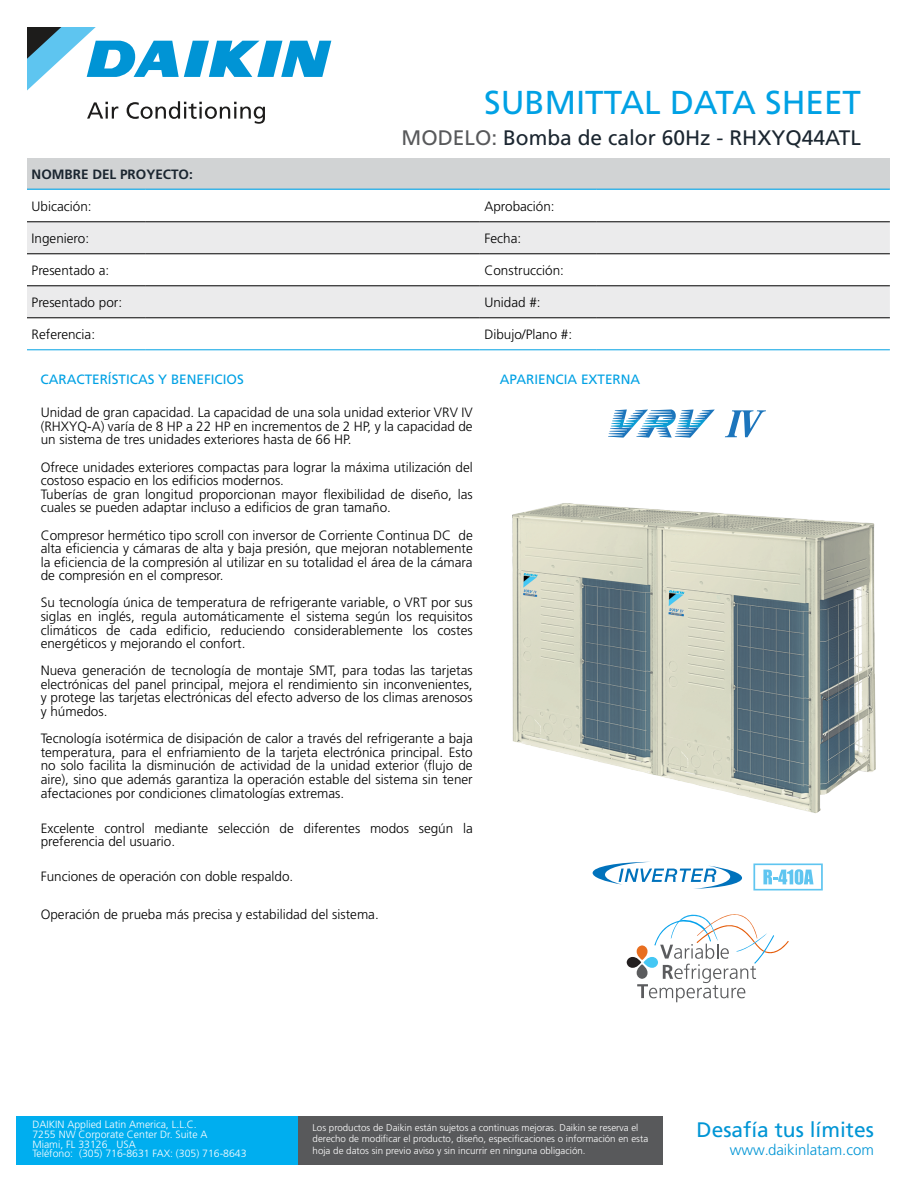
<style>
.page{position:relative;width:918px;height:1188px;background:#fff}
.page>*{position:absolute;margin:0;border:0;box-sizing:border-box;transform-origin:0 0}
.t1{font:33.15px "Frutiger";color:#00a1e4}
.t2{font:21px "Frutiger";color:#1b2630}
.t3{font:21px "Frutiger";color:#0095d5}
.t4{font:300 15px "Frutiger";color:#0095d5}
.t5{font:300 13.5px/13.6px "Frutiger LT Std";color:#000;text-align:justify}
.t6{font:300 13.5px "Frutiger";color:#000}
.t7{font:13.5px "Frutiger";color:#00a1e4}
.t8{font:700 13.5px "Frutiger";color:#1b2630}
.t9{font:300 10.5px/9.6px "Frutiger";color:#fff}
.t10{font:300 9.75px/11.7px "Frutiger";color:#fff}
.s1{color:#58595b}
</style>
<div class="page">
<div style="left:298px;top:1116px;width:365px;height:49px;background:#58595b"></div>
<div style="left:17px;top:1116px;width:281px;height:49px;background:#00aeef"></div>
<svg style="left:27px;top:27px;width:304px;height:63px"></svg>
<svg style="left:87px;top:102px;width:31px;height:17px"></svg>
<svg style="left:127px;top:101px;width:138px;height:23px"></svg>
<div style="left:27px;top:159px;width:863px;height:30px;background:#d1d3d4"></div>
<svg style="left:27px;top:223px;width:863px;height:95px;fill:#ebebec"></svg>
<hr style="left:27px;top:349px;width:118px;height:1px;background:#00a1e4">
<hr style="left:145px;top:349px;width:335px;height:1px;background:#00a1e4">
<hr style="left:480px;top:349px;width:117px;height:1px;background:#00a1e4">
<hr style="left:597px;top:349px;width:293px;height:1px;background:#00a1e4">
<hr style="left:27px;top:222px;width:118px;height:1px;background:#000">
<hr style="left:145px;top:222px;width:335px;height:1px;background:#000">
<hr style="left:480px;top:222px;width:117px;height:1px;background:#000">
<hr style="left:597px;top:222px;width:293px;height:1px;background:#000">
<hr style="left:27px;top:254px;width:118px;height:1px;background:#000">
<hr style="left:145px;top:254px;width:335px;height:1px;background:#000">
<hr style="left:480px;top:254px;width:117px;height:1px;background:#000">
<hr style="left:597px;top:254px;width:293px;height:1px;background:#000">
<hr style="left:27px;top:286px;width:118px;height:1px;background:#000">
<hr style="left:145px;top:286px;width:335px;height:1px;background:#000">
<hr style="left:480px;top:286px;width:117px;height:1px;background:#000">
<hr style="left:597px;top:286px;width:293px;height:1px;background:#000">
<hr style="left:27px;top:318px;width:118px;height:1px;background:#000">
<hr style="left:145px;top:318px;width:335px;height:1px;background:#000">
<hr style="left:480px;top:318px;width:117px;height:1px;background:#000">
<hr style="left:597px;top:318px;width:293px;height:1px;background:#000">
<hr style="left:27px;top:189px;width:118px;height:1px;background:#00a1e4">
<hr style="left:145px;top:189px;width:335px;height:1px;background:#00a1e4">
<hr style="left:480px;top:189px;width:117px;height:1px;background:#00a1e4">
<hr style="left:597px;top:189px;width:293px;height:1px;background:#00a1e4">
<svg style="left:608px;top:409px;width:107px;height:29px"></svg>
<svg style="left:725px;top:410px;width:41px;height:27px"></svg>
<img style="left:512px;top:503px;width:364px;height:310px">
<svg style="left:592px;top:862px;width:150px;height:27px"></svg>
<svg style="left:753px;top:863px;width:70px;height:27px"></svg>
<svg style="left:627px;top:914px;width:162px;height:88px"></svg>
<h1 class="t1" style="left:484px;top:83px;width:378px">SUBMITTAL DATA SHEET</h1>
<h2 class="t2" style="left:402px;top:125px;width:461px"><span class="s1">MODELO:</span> Bomba de calor 60Hz - RHXYQ44ATL</h2>
<p class="t8" style="left:32px;top:166px;width:163px">NOMBRE DEL PROYECTO:</p>
<p class="t6" style="left:32px;top:199px;width:62px">Ubicación:</p>
<p class="t6" style="left:484px;top:199px;width:72px">Aprobación:</p>
<p class="t6" style="left:32px;top:231px;width:59px">Ingeniero:</p>
<p class="t6" style="left:484px;top:231px;width:38px">Fecha:</p>
<p class="t6" style="left:32px;top:263px;width:79px">Presentado a:</p>
<p class="t6" style="left:484px;top:263px;width:81px">Construcción:</p>
<p class="t6" style="left:32px;top:295px;width:92px">Presentado por:</p>
<p class="t6" style="left:484px;top:295px;width:58px">Unidad #:</p>
<p class="t6" style="left:32px;top:327px;width:65px">Referencia:</p>
<p class="t6" style="left:484px;top:327px;width:89px">Dibujo/Plano #:</p>
<p class="t7" style="left:40px;top:371px;width:205px">CARACTERÍSTICAS Y BENEFICIOS</p>
<p class="t5" style="left:41px;top:406px;width:434px">Unidad de gran capacidad. La capacidad de una sola unidad exterior VRV IV (RHXYQ-A) varía de 8 HP a 22 HP en incrementos de 2 HP, y la capacidad de un sistema de tres unidades exteriores hasta de 66 HP.</p>
<p class="t5" style="left:41px;top:460px;width:434px;text-align:left">Ofrece unidades exteriores compactas para lograr la máxima utilización del costoso espacio en los edificios modernos.<br>Tuberías de gran longitud proporcionan mayor flexibilidad de diseño, las cuales se pueden adaptar incluso a edificios de gran tamaño.</p>
<p class="t5" style="left:41px;top:528px;width:434px">Compresor hermético tipo scroll con inversor de Corriente Continua DC de alta eficiencia y cámaras de alta y baja presión, que mejoran notablemente la eficiencia de la compresión al utilizar en su totalidad el área de la cámara de compresión en el compresor.</p>
<p class="t5" style="left:41px;top:596px;width:434px">Su tecnología única de temperatura de refrigerante variable, o VRT por sus siglas en inglés, regula automáticamente el sistema según los requisitos climáticos de cada edificio, reduciendo considerablemente los costes energéticos y mejorando el confort.</p>
<p class="t5" style="left:41px;top:664px;width:434px">Nueva generación de tecnología de montaje SMT, para todas las tarjetas electrónicas del panel principal, mejora el rendimiento sin inconvenientes, y protege las tarjetas electrónicas del efecto adverso de los climas arenosos y húmedos.</p>
<p class="t5" style="left:41px;top:732px;width:434px">Tecnología isotérmica de disipación de calor a través del refrigerante a baja temperatura, para el enfriamiento de la tarjeta electrónica principal. Esto no solo facilita la disminución de actividad de la unidad exterior (flujo de aire), sino que además garantiza la operación estable del sistema sin tener afectaciones por condiciones climatologías extremas.</p>
<p class="t5" style="left:41px;top:821px;width:434px">Excelente control mediante selección de diferentes modos según la preferencia del usuario.</p>
<p class="t5" style="left:41px;top:870px;width:254px">Funciones de operación con doble respaldo.</p>
<p class="t5" style="left:41px;top:908px;width:340px">Operación de prueba más precisa y estabilidad del sistema.</p>
<p class="t7" style="left:500px;top:371px;width:142px">APARIENCIA EXTERNA</p>
<p class="t9" style="left:32px;top:1120px;width:216px">DAIKIN Applied Latin America, L.L.C.<br>7255 NW Corporate Center Dr. Suite A<br>Miami, FL 33126 USA<br>Teléfono: (305) 716-8631 FAX: (305) 716-8643</p>
<p class="t10" style="left:313px;top:1122px;width:337px">Los productos de Daikin están sujetos a continuas mejoras. Daikin se reserva el derecho de modificar el producto, diseño, especificaciones o información en esta hoja de datos sin previo aviso y sin incurrir en ninguna obligación.</p>
<h2 class="t3" style="left:697px;top:1117px;width:179px">Desafía tus límites</h2>
<p class="t4" style="left:730px;top:1141px;width:146px">www.daikinlatam.com</p>
</div>
